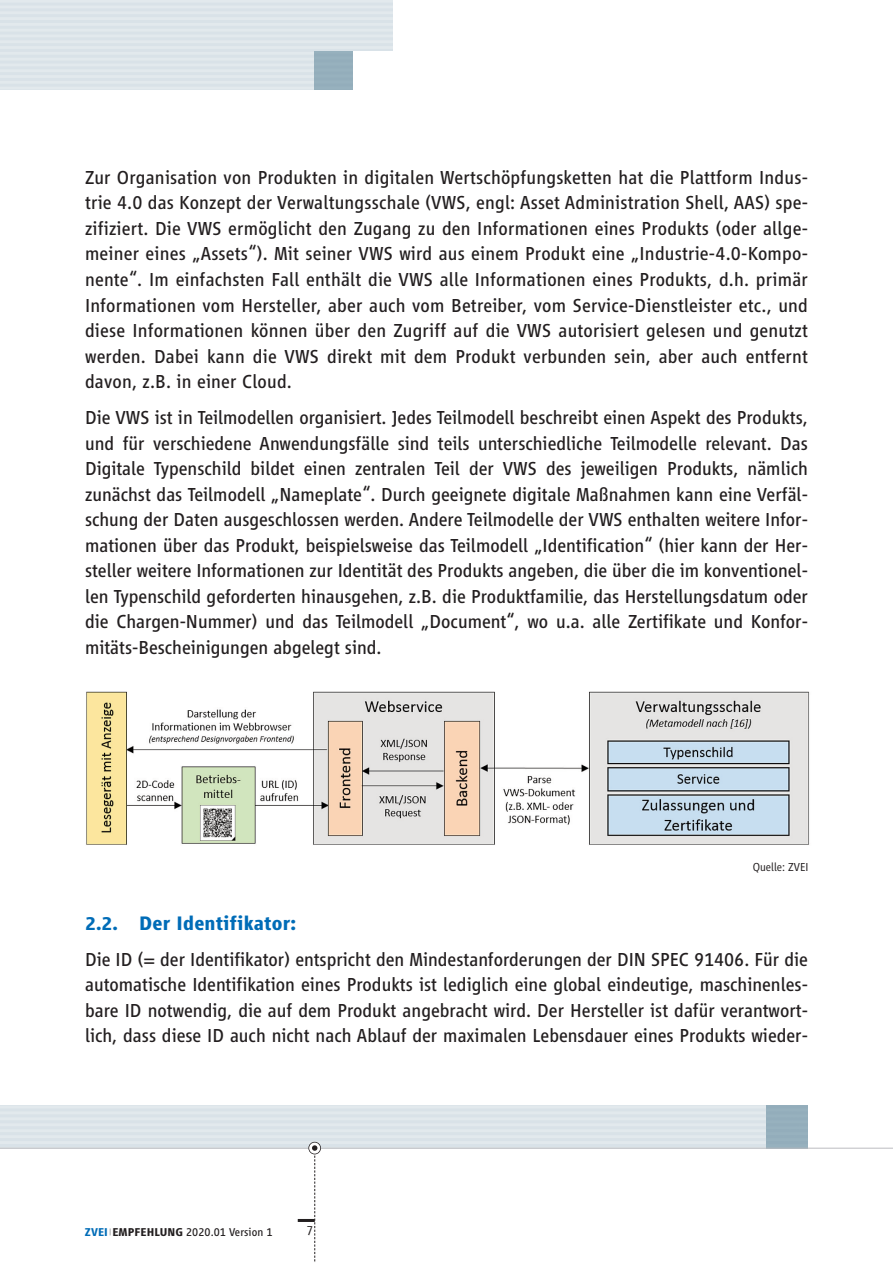
<style>
.page{position:relative;width:893px;height:1263px;background:#fff}
.page>*{position:absolute;margin:0;border:0;box-sizing:border-box;transform-origin:0 0}
.t1{font:700 20.25px "Vialog LT";letter-spacing:.01em;color:#006cb7}
.t2{font:19.5px/25.5px "Vialog LT";color:#231f20;text-align:justify}
.t3{font:300 13.5px "Vialog LT";color:#231f20}
.t4{font:300 12px "Vialog LT";color:#231f20}
.t5{font:11.85px "Vialog LT";letter-spacing:.005em;color:#231f20}
.s1{font-size:19.5px}
.s2{font-weight:700;color:#006cb7}
.s3{font-size:9.15px;color:#919396}
.s4{font-weight:700}
</style>
<div class="page">
<hr style="left:0;top:1148px;width:893px;height:1px;background:#bcbdc0">
<hr style="left:298px;top:1219px;width:17px;height:3px;background:#231f20">
<div style="left:308px;top:1142px;width:13px;height:12px;border:2px solid #231f20;border-radius:50%"></div>
<svg style="left:312px;top:1145px;width:5px;height:117px"></svg>
<img style="left:86px;top:691px;width:724px;height:154px">
<p class="t2" style="left:85px;top:167px;width:724px">Zur Organisation von Produkten in digitalen Wertschöpfungsketten hat die Plattform Indus&shy;trie 4.0 das Konzept der Verwaltungsschale (VWS, engl: Asset Administration Shell, AAS) spe&shy;zifiziert. Die VWS ermöglicht den Zugang zu den Informationen eines Produkts (oder allge&shy;meiner eines „Assets“). Mit seiner VWS wird aus einem Produkt eine „Industrie-4.0-Kompo&shy;nente“. Im einfachsten Fall enthält die VWS alle Informationen eines Produkts, d.h. primär Informationen vom Hersteller, aber auch vom Betreiber, vom Service-Dienstleister etc., und diese Informationen können über den Zugriff auf die VWS autorisiert gelesen und genutzt werden. Dabei kann die VWS direkt mit dem Produkt verbunden sein, aber auch entfernt davon, z.B. in einer Cloud.</p>
<p class="t2" style="left:85px;top:407px;width:724px">Die VWS ist in Teilmodellen organisiert. Jedes Teilmodell beschreibt einen Aspekt des Produkts, und für verschiedene Anwendungsfälle sind teils unterschiedliche Teilmodelle relevant. Das Digitale Typenschild bildet einen zentralen Teil der VWS des jeweiligen Produkts, nämlich zunächst das Teilmodell „Nameplate“. Durch geeignete digitale Maßnahmen kann eine Verfäl&shy;schung der Daten ausgeschlossen werden. Andere Teilmodelle der VWS enthalten weitere Infor&shy;mationen über das Produkt, beispielsweise das Teilmodell „Identification“ (hier kann der Her&shy;steller weitere Informationen zur Identität des Produkts angeben, die über die im konventionel&shy;len Typenschild geforderten hinausgehen, z.B. die Produktfamilie, das Herstellungsdatum oder die Chargen-Nummer) und das Teilmodell „Document“, wo u.a. alle Zertifikate und Konfor&shy;mitäts-Bescheinigungen abgelegt sind.</p>
<p class="t4" style="left:753px;top:863px;width:57px">Quelle: ZVEI</p>
<p class="t1" style="left:85px;top:916px;width:213px"><span class="s1">2.2.</span> Der Identifikator:</p>
<p class="t2" style="left:85px;top:948px;width:724px">Die ID (= der Identifikator) entspricht den Mindestanforderungen der DIN SPEC 91406. Für die automatische Identifikation eines Produkts ist lediglich eine global eindeutige, maschinenles&shy;bare ID notwendig, die auf dem Produkt angebracht wird. Der Hersteller ist dafür verantwort&shy;lich, dass diese ID auch nicht nach Ablauf der maximalen Lebensdauer eines Produkts wieder-</p>
<p class="t5" style="left:85px;top:1228px;width:189px"><span class="s2">ZVEI</span><span class="s3">|</span><span class="s4">EMPFEHLUNG</span> 2020.01 Version 1</p>
<p class="t3" style="left:306px;top:1226px;width:8px">7</p>
</div>
